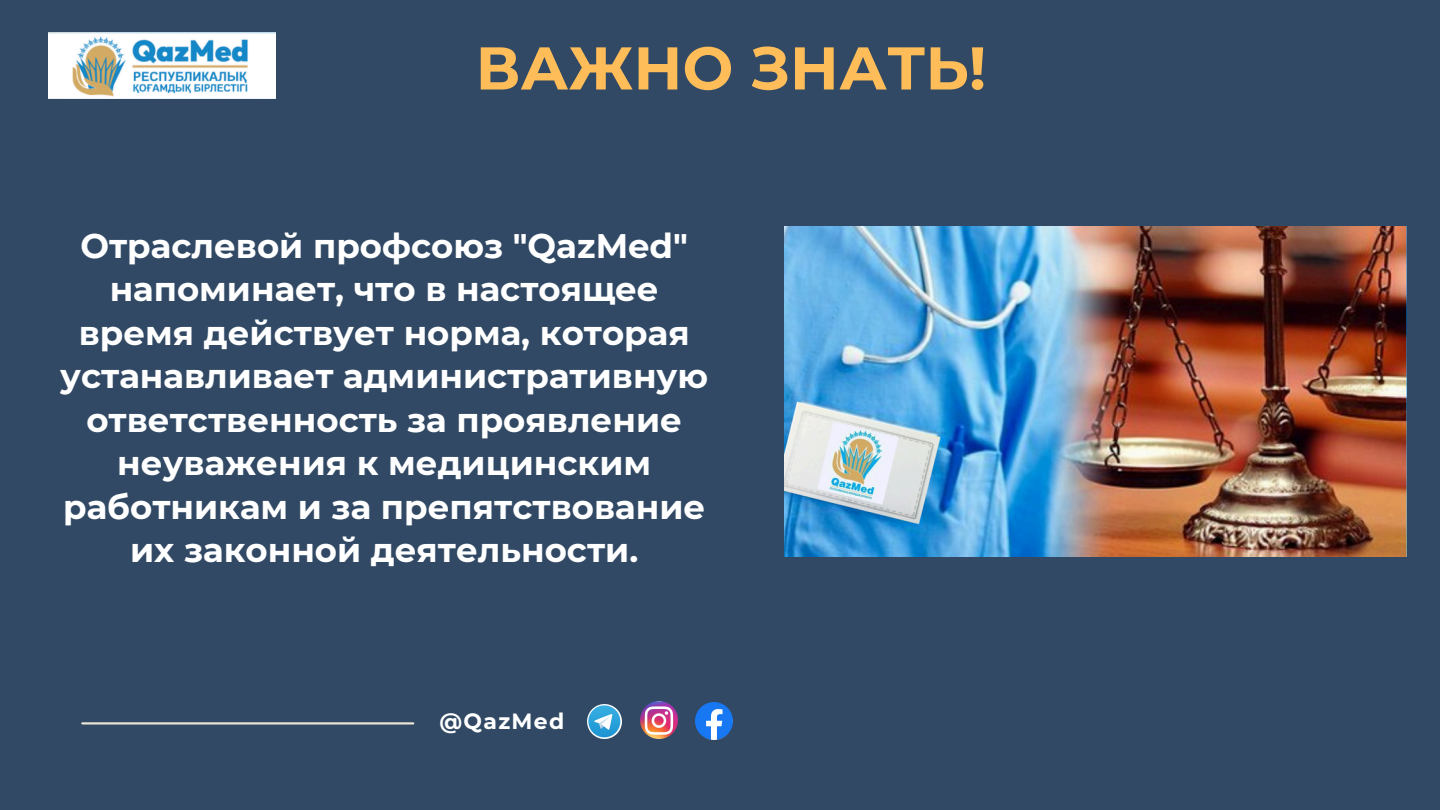
<style>
.page{position:relative;width:1440px;height:810px;background:#314964}
.page>*{position:absolute;margin:0;border:0;box-sizing:border-box;transform-origin:0 0}
.t1{font:700 60.2px "Montserrat";color:#ffbd59}
.t2{font:700 34px/43.5px "Montserrat";color:#fff;text-align:center}
.t3{font:700 22px "Montserrat";letter-spacing:.06em;color:#fff}
</style>
<div class="page">
<img style="left:784px;top:226px;width:622px;height:331px">
<hr style="left:82px;top:722px;width:331px;height:3px;background:#eae3d6">
<img style="left:48px;top:33px;width:228px;height:66px">
<img style="left:587px;top:704px;width:35px;height:35px">
<img style="left:640px;top:702px;width:37px;height:36px">
<img style="left:696px;top:702px;width:36px;height:37px">
<p class="t1" style="left:475px;top:31px;width:512px">ВАЖНО ЗНАТЬ!</p>
<p class="t2" style="left:60px;top:224px;width:649px">Отраслевой профсоюз "QazMed" напоминает, что в настоящее время действует норма, которая устанавливает административную ответственность за проявление неуважения к медицинским работникам и за препятствование их законной деятельности.</p>
<p class="t3" style="left:440px;top:707px;width:126px">@QazMed</p>
</div>
